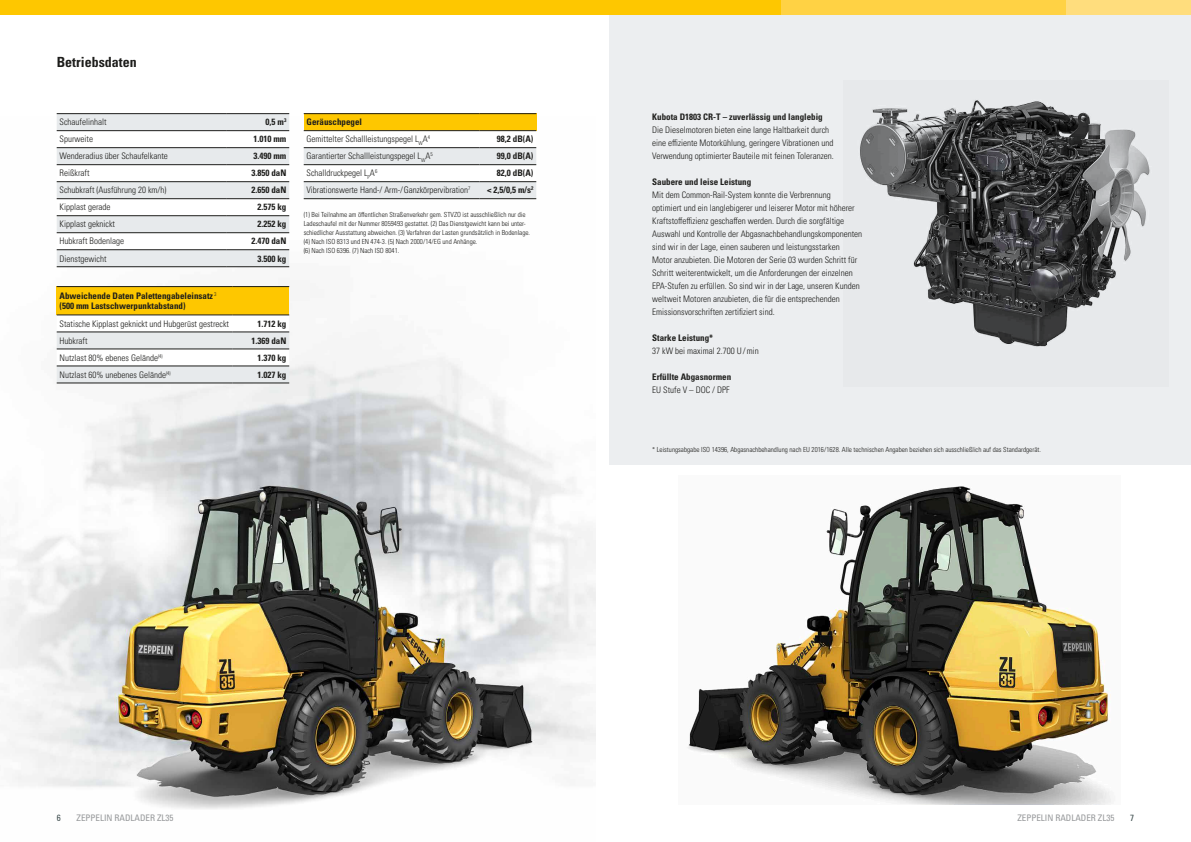
<style>
.page{position:relative;width:1191px;height:842px;background:#fff}
.page>*{position:absolute;margin:0;border:0;box-sizing:border-box;transform-origin:0 0}
.t1{font:700 condensed 14px "Univers LT Pro";color:#1d1d1b}
.t2{font:300 condensed 9px/13px "Univers LT Pro";color:#1d1d1b}
.t3{font:700 condensed 9px/10.8px "Univers LT Pro";color:#1d1d1b}
.t4{font:condensed 9px "Univers LT Pro";color:#96989a}
.t5{font:condensed 9px "Univers LT Pro";color:#3f4e4f}
.t6{font:300 condensed 7px/9px "Univers LT Pro";color:#1d1d1b}
.s1{font-weight:700}
</style>
<div class="page">
<img style="left:0;top:116px;width:595px;height:693px">
<img style="left:687px;top:486px;width:424px;height:318px">
<div style="left:609px;top:0;width:582px;height:465px;background:#eceef0"></div>
<div style="left:304px;top:114px;width:232px;height:17px;background:#fec700"></div>
<svg style="left:304px;top:131px;width:232px;height:67px"></svg>
<hr style="left:304px;top:113px;width:175px;height:1px;background:#1d1d1b">
<hr style="left:479px;top:113px;width:57px;height:1px;background:#1d1d1b">
<hr style="left:304px;top:130px;width:175px;height:1px;background:#1d1d1b">
<hr style="left:479px;top:130px;width:57px;height:1px;background:#1d1d1b">
<hr style="left:304px;top:147px;width:175px;height:1px;background:#1d1d1b">
<hr style="left:479px;top:147px;width:57px;height:1px;background:#1d1d1b">
<hr style="left:304px;top:164px;width:175px;height:1px;background:#1d1d1b">
<hr style="left:479px;top:164px;width:57px;height:1px;background:#1d1d1b">
<hr style="left:304px;top:181px;width:175px;height:1px;background:#1d1d1b">
<hr style="left:479px;top:181px;width:57px;height:1px;background:#1d1d1b">
<hr style="left:304px;top:198px;width:175px;height:1px;background:#1d1d1b">
<hr style="left:479px;top:198px;width:57px;height:1px;background:#1d1d1b">
<div style="left:57px;top:287px;width:232px;height:28px;background:#fec700"></div>
<svg style="left:57px;top:316px;width:232px;height:67px"></svg>
<hr style="left:57px;top:286px;width:175px;height:1px;background:#1d1d1b">
<hr style="left:232px;top:286px;width:57px;height:1px;background:#1d1d1b">
<hr style="left:57px;top:315px;width:175px;height:1px;background:#1d1d1b">
<hr style="left:232px;top:315px;width:57px;height:1px;background:#1d1d1b">
<hr style="left:57px;top:332px;width:175px;height:1px;background:#1d1d1b">
<hr style="left:232px;top:332px;width:57px;height:1px;background:#1d1d1b">
<hr style="left:57px;top:349px;width:175px;height:1px;background:#1d1d1b">
<hr style="left:232px;top:349px;width:57px;height:1px;background:#1d1d1b">
<hr style="left:57px;top:366px;width:175px;height:1px;background:#1d1d1b">
<hr style="left:232px;top:366px;width:57px;height:1px;background:#1d1d1b">
<hr style="left:57px;top:383px;width:175px;height:1px;background:#1d1d1b">
<hr style="left:232px;top:383px;width:57px;height:1px;background:#1d1d1b">
<svg style="left:57px;top:114px;width:232px;height:152px"></svg>
<hr style="left:57px;top:113px;width:170px;height:1px;background:#1d1d1b">
<hr style="left:227px;top:113px;width:62px;height:1px;background:#1d1d1b">
<hr style="left:57px;top:130px;width:170px;height:1px;background:#1d1d1b">
<hr style="left:227px;top:130px;width:62px;height:1px;background:#1d1d1b">
<hr style="left:57px;top:147px;width:170px;height:1px;background:#1d1d1b">
<hr style="left:227px;top:147px;width:62px;height:1px;background:#1d1d1b">
<hr style="left:57px;top:164px;width:170px;height:1px;background:#1d1d1b">
<hr style="left:227px;top:164px;width:62px;height:1px;background:#1d1d1b">
<hr style="left:57px;top:181px;width:170px;height:1px;background:#1d1d1b">
<hr style="left:227px;top:181px;width:62px;height:1px;background:#1d1d1b">
<hr style="left:57px;top:198px;width:170px;height:1px;background:#1d1d1b">
<hr style="left:227px;top:198px;width:62px;height:1px;background:#1d1d1b">
<hr style="left:57px;top:215px;width:170px;height:1px;background:#1d1d1b">
<hr style="left:227px;top:215px;width:62px;height:1px;background:#1d1d1b">
<hr style="left:57px;top:232px;width:170px;height:1px;background:#1d1d1b">
<hr style="left:227px;top:232px;width:62px;height:1px;background:#1d1d1b">
<hr style="left:57px;top:249px;width:170px;height:1px;background:#1d1d1b">
<hr style="left:227px;top:249px;width:62px;height:1px;background:#1d1d1b">
<hr style="left:57px;top:266px;width:170px;height:1px;background:#1d1d1b">
<hr style="left:227px;top:266px;width:62px;height:1px;background:#1d1d1b">
<img style="left:860px;top:99px;width:290px;height:248px">
<div style="left:0;top:0;width:793px;height:14px;background:#fec700"></div>
<div style="left:1056px;top:0;width:135px;height:14px;background:#ffdd7d"></div>
<div style="left:781px;top:0;width:284px;height:14px;background:#ffd244"></div>
<h1 class="t1" style="left:57px;top:53px;width:82px">Betriebsdaten</h1>
<p class="t2" style="left:60px;top:115px;width:48px">Schaufelinhalt</p>
<p class="t3" style="left:265px;top:117px;width:22px">0,5 m<sup>3</sup></p>
<p class="t2" style="left:60px;top:132px;width:35px">Spurweite</p>
<p class="t3" style="left:253px;top:134px;width:34px">1.010 mm</p>
<p class="t2" style="left:60px;top:149px;width:110px">Wenderadius über Schaufelkante</p>
<p class="t3" style="left:253px;top:151px;width:34px">3.490 mm</p>
<p class="t2" style="left:60px;top:166px;width:31px">Reißkraft</p>
<p class="t3" style="left:251px;top:168px;width:36px">3.850 daN</p>
<p class="t2" style="left:60px;top:183px;width:108px">Schubkraft (Ausführung 20 km/h)</p>
<p class="t3" style="left:251px;top:185px;width:36px">2.650 daN</p>
<p class="t2" style="left:60px;top:200px;width:52px">Kipplast gerade</p>
<p class="t3" style="left:257px;top:202px;width:30px">2.575 kg</p>
<p class="t2" style="left:60px;top:217px;width:57px">Kipplast geknickt</p>
<p class="t3" style="left:257px;top:219px;width:30px">2.252 kg</p>
<p class="t2" style="left:60px;top:234px;width:66px">Hubkraft Bodenlage</p>
<p class="t3" style="left:251px;top:236px;width:36px">2.470 daN</p>
<p class="t2" style="left:60px;top:251px;width:48px">Dienstgewicht</p>
<p class="t3" style="left:257px;top:253px;width:30px">3.500 kg</p>
<p class="t3" style="left:60px;top:290px;width:158px">Abweichende Daten Palettengabeleinsatz <sup>3 </sup>(500 mm Lastschwerpunktabstand)</p>
<p class="t2" style="left:60px;top:317px;width:171px">Statische Kipplast geknickt und Hubgerüst gestreckt</p>
<p class="t3" style="left:257px;top:318px;width:30px">1.712 kg</p>
<p class="t2" style="left:60px;top:334px;width:29px">Hubkraft</p>
<p class="t3" style="left:251px;top:335px;width:36px">1.369 daN</p>
<p class="t2" style="left:60px;top:351px;width:105px">Nutzlast 80% ebenes Gelände<sup>(4)</sup></p>
<p class="t3" style="left:257px;top:352px;width:30px">1.370 kg</p>
<p class="t2" style="left:60px;top:368px;width:113px">Nutzlast 60% unebenes Gelände<sup>(4)</sup></p>
<p class="t3" style="left:257px;top:369px;width:30px">1.027 kg</p>
<p class="t2" style="left:306px;top:113px;width:125px;line-height:17px"><span class="s1">Geräuschpegel<br></span>Gemittelter Schallleistungspegel L<sub>W</sub>A<sup>4</sup></p>
<p class="t3" style="left:497px;top:134px;width:38px">98,2 dB(A)</p>
<p class="t2" style="left:306px;top:149px;width:128px">Garantierter Schallleistungspegel L<sub>W</sub>A<sup>5</sup></p>
<p class="t3" style="left:497px;top:151px;width:38px">99,0 dB(A)</p>
<p class="t2" style="left:306px;top:166px;width:72px">Schalldruckpegel L<sub>P</sub>A<sup>6</sup></p>
<p class="t3" style="left:497px;top:168px;width:38px">82,0 dB(A)</p>
<p class="t2" style="left:306px;top:183px;width:165px">Vibrationswerte Hand-/ Arm-/Ganzkörpervibration<sup>7</sup></p>
<p class="t3" style="left:487px;top:185px;width:48px">&lt; 2,5/0,5 m/s<sup>2</sup></p>
<p class="t6" style="left:304px;top:209px;width:228px">(1) Bei Teilnahme am öffentlichen Straßenverkehr gem. STVZO ist ausschließlich nur die Ladeschaufel mit der Nummer 8059493 gestattet. (2) Das Dienstgewicht kann bei unter&shy;schiedlicher Ausstattung abweichen. (3) Verfahren der Lasten grundsätzlich in Bodenlage. (4) Nach ISO 8313 und EN 474-3. (5) Nach 2000/14/EG und Anhänge.<br>(6) Nach ISO 6396. (7) Nach ISO 8041.</p>
<p class="t3" style="left:652px;top:111px;width:172px">Kubota D1803 CR-T – zuverlässig und langlebig</p>
<p class="t2" style="left:652px;top:123px;width:183px">Die Dieselmotoren bieten eine lange Haltbarkeit durch eine effiziente Motorkühlung, geringere Vibrationen und<br>Verwendung optimierter Bauteile mit feinen Toleranzen.</p>
<p class="t3" style="left:652px;top:176px;width:100px">Saubere und leise Leistung</p>
<p class="t2" style="left:652px;top:188px;width:211px">Mit dem Common-Rail-System konnte die Verbrennung optimiert und ein langlebigerer und leiserer Motor mit höherer Kraftstoffeffizienz geschaffen werden. Durch die sorgfältige Auswahl und Kontrolle der Abgasnachbehandlungskomponenten sind wir in der Lage, einen sauberen und leistungsstarken<br>Motor anzubieten. Die Motoren der Serie 03 wurden Schritt für Schritt weiterentwickelt, um die Anforderungen der einzelnen EPA-Stufen zu erfüllen. So sind wir in der Lage, unseren Kunden weltweit Motoren anzubieten, die für die entsprechenden Emissionsvorschriften zertifiziert sind.</p>
<p class="t3" style="left:652px;top:332px;width:62px">Starke Leistung*</p>
<p class="t2" style="left:652px;top:344px;width:108px">37 kW bei maximal 2.700 U/min</p>
<p class="t3" style="left:652px;top:371px;width:80px">Erfüllte Abgasnormen</p>
<p class="t2" style="left:652px;top:383px;width:79px">EU Stufe V – DOC / DPF</p>
<p class="t6" style="left:652px;top:445px;width:390px">* Leistungsabgabe ISO 14396, Abgasnachbehandlung nach EU 2016/1628. Alle technischen Angaben beziehen sich ausschließlich auf das Standardgerät.</p>
<p class="t5" style="left:57px;top:812px;width:5px">6</p>
<p class="t4" style="left:77px;top:812px;width:98px">ZEPPELIN RADLADER ZL35</p>
<p class="t4" style="left:1017px;top:812px;width:98px">ZEPPELIN RADLADER ZL35</p>
<p class="t5" style="left:1130px;top:812px;width:5px">7</p>
</div>
